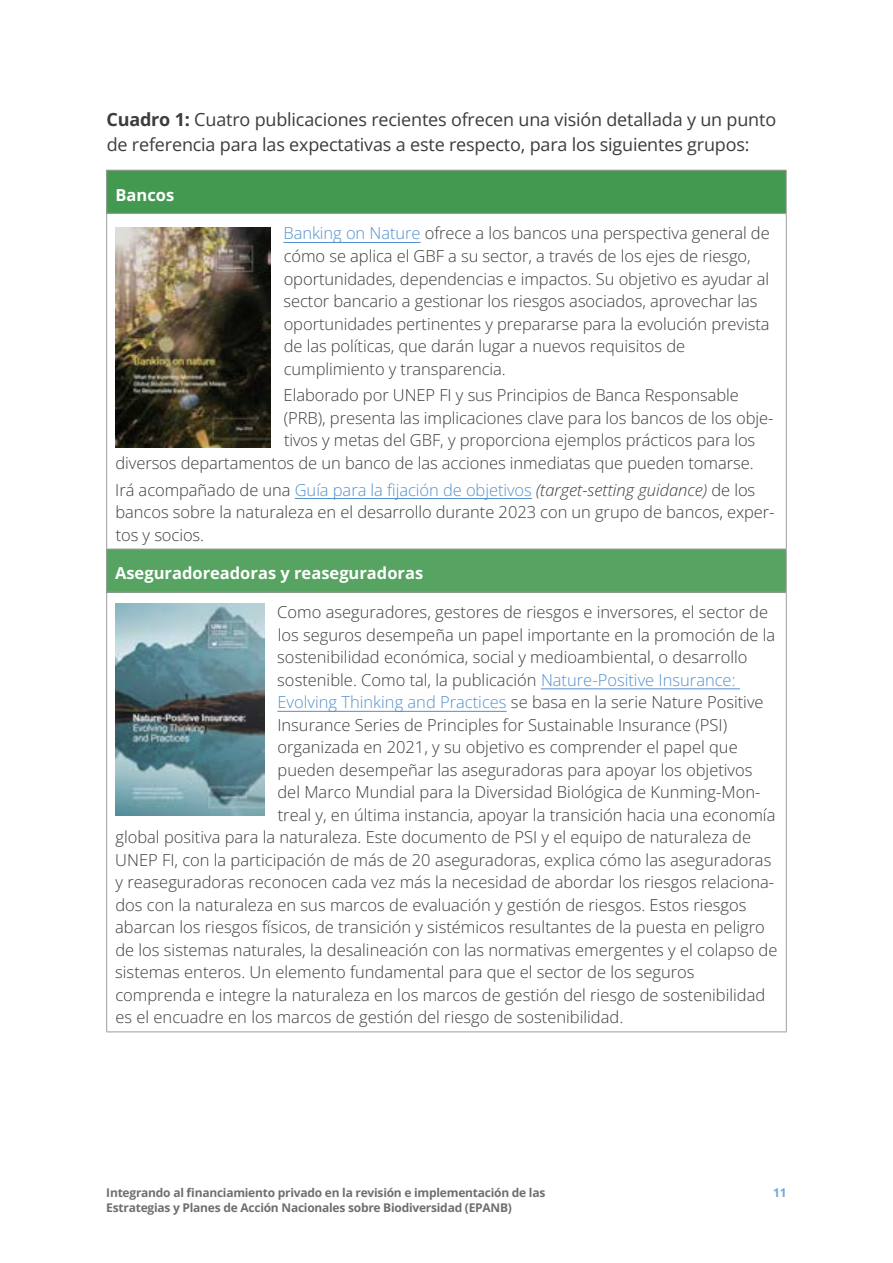
<style>
.page{position:relative;width:893px;height:1263px;background:#fff}
.page>*{position:absolute;margin:0;border:0;box-sizing:border-box;transform-origin:0 0}
.t1{font:18px/25.5px "Open Sans";letter-spacing:-.01em;color:#3c3c3b}
.t2{font:300 16.5px/22.5px "Open Sans";color:#3c3c3b}
.t3{font:700 16.5px "Open Sans";color:#fff}
.t4{font:700 12px "Open Sans";letter-spacing:-.02em;color:#706f6f}
.t5{font:700 12px "Open Sans";color:#5390cd}
.s1{font-weight:700}
.s2{color:#5390cd}
.s3{font-style:italic}
</style>
<div class="page">
<div style="left:107px;top:170px;width:679px;height:43px;background:#449951"></div>
<div style="left:107px;top:549px;width:679px;height:43px;background:#57a362"></div>
<hr style="left:786px;top:214px;width:1px;height:335px;background:#9d9d9c">
<hr style="left:786px;top:592px;width:1px;height:439px;background:#9d9d9c">
<hr style="left:786px;top:549px;width:1px;height:43px;background:#9d9d9c">
<hr style="left:106px;top:592px;width:1px;height:439px;background:#9d9d9c">
<hr style="left:106px;top:1031px;width:681px;height:1px;background:#9d9d9c">
<hr style="left:106px;top:549px;width:1px;height:43px;background:#9d9d9c">
<hr style="left:106px;top:592px;width:681px;height:1px;background:#9d9d9c">
<hr style="left:106px;top:214px;width:1px;height:335px;background:#9d9d9c">
<hr style="left:106px;top:549px;width:681px;height:1px;background:#9d9d9c">
<hr style="left:106px;top:170px;width:681px;height:1px;background:#9d9d9c">
<hr style="left:106px;top:171px;width:1px;height:42px;background:#9d9d9c">
<hr style="left:786px;top:171px;width:1px;height:42px;background:#9d9d9c">
<hr style="left:106px;top:213px;width:681px;height:1px;background:#9d9d9c">
<hr style="left:283px;top:242px;width:137px;height:1px;background:#5390cd">
<hr style="left:295px;top:498px;width:237px;height:1px;background:#5390cd">
<img style="left:115px;top:228px;width:156px;height:219px">
<hr style="left:541px;top:688px;width:199px;height:1px;background:#5390cd">
<hr style="left:277px;top:711px;width:230px;height:1px;background:#5390cd">
<img style="left:115px;top:604px;width:149px;height:211px">
<p class="t1" style="left:106px;top:106px;width:671px"><span class="s1">Cuadro 1:</span> Cuatro publicaciones recientes ofrecen una visión detallada y un punto de referencia para las expectativas a este respecto, para los siguientes grupos:</p>
<p class="t3" style="left:116px;top:183px;width:60px">Bancos</p>
<p class="t2" style="left:283px;top:222px;width:488px"><span class="s2">Banking on Nature</span> ofrece a los bancos una perspectiva general de cómo se aplica el GBF a su sector, a través de los ejes de riesgo, oportunidades, dependencias e impactos. Su objetivo es ayudar al sector bancario a gestionar los riesgos asociados, aprovechar las oportunidades pertinentes y prepararse para la evolución prevista de las políticas, que darán lugar a nuevos requisitos de cumplimiento y transparencia.</p>
<p class="t2" style="left:284px;top:384px;width:457px">Elaborado por UNEP FI y sus Principios de Banca Responsable</p>
<p class="t2" style="left:284px;top:406px;width:491px">(PRB), presenta las implicaciones clave para los bancos de los obje-</p>
<p class="t2" style="left:284px;top:429px;width:473px">tivos y metas del GBF, y proporciona ejemplos prácticos para los</p>
<p class="t2" style="left:115px;top:451px;width:640px">diversos departamentos de un banco de las acciones inmediatas que pueden tomarse.</p>
<p class="t2" style="left:115px;top:478px;width:661px">Irá acompañado de una <span class="s2">Guía para la fijación de objetivos</span> <span class="s3">(target-setting guidance)</span> de los bancos sobre la naturaleza en el desarrollo durante 2023 con un grupo de bancos, exper&shy;tos y socios.</p>
<p class="t3" style="left:115px;top:562px;width:310px">Aseguradoreadoras y reaseguradoras</p>
<p class="t2" style="left:277px;top:601px;width:492px">Como aseguradores, gestores de riesgos e inversores, el sector de</p>
<p class="t2" style="left:278px;top:623px;width:499px">los seguros desempeña un papel importante en la promoción de la</p>
<p class="t2" style="left:277px;top:646px;width:472px">sostenibilidad económica, social y medioambiental, o desarrollo</p>
<p class="t2" style="left:277px;top:668px;width:460px">sostenible. Como tal, la publicación <span class="s2">Nature-Positive Insurance:</span></p>
<p class="t2" style="left:277px;top:691px;width:488px"><span class="s2">Evolving Thinking and Practices</span> se basa en la serie Nature Positive</p>
<p class="t2" style="left:277px;top:713px;width:451px">Insurance Series de Principles for Sustainable Insurance (PSI)</p>
<p class="t2" style="left:277px;top:736px;width:462px">organizada en 2021, y su objetivo es comprender el papel que</p>
<p class="t2" style="left:278px;top:758px;width:476px">pueden desempeñar las aseguradoras para apoyar los objetivos</p>
<p class="t2" style="left:277px;top:781px;width:484px">del Marco Mundial para la Diversidad Biológica de Kunming-Mon-</p>
<p class="t2" style="left:278px;top:803px;width:499px">treal y, en última instancia, apoyar la transición hacia una economía</p>
<p class="t2" style="left:115px;top:826px;width:637px">global positiva para la naturaleza. Este documento de PSI y el equipo de naturaleza de</p>
<p class="t2" style="left:115px;top:848px;width:658px">UNEP FI, con la participación de más de 20 aseguradoras, explica cómo las aseguradoras</p>
<p class="t2" style="left:116px;top:871px;width:660px">y reaseguradoras reconocen cada vez más la necesidad de abordar los riesgos relaciona-</p>
<p class="t2" style="left:115px;top:893px;width:632px">dos con la naturaleza en sus marcos de evaluación y gestión de riesgos. Estos riesgos</p>
<p class="t2" style="left:115px;top:916px;width:651px">abarcan los riesgos físicos, de transición y sistémicos resultantes de la puesta en peligro</p>
<p class="t2" style="left:115px;top:938px;width:664px">de los sistemas naturales, la desalineación con las normativas emergentes y el colapso de</p>
<p class="t2" style="left:115px;top:961px;width:581px">sistemas enteros. Un elemento fundamental para que el sector de los seguros</p>
<p class="t2" style="left:115px;top:983px;width:651px">comprenda e integre la naturaleza en los marcos de gestión del riesgo de sostenibilidad</p>
<p class="t2" style="left:115px;top:1006px;width:509px">es el encuadre en los marcos de gestión del riesgo de sostenibilidad.</p>
<p class="t4" style="left:106px;top:1184px;width:441px">Integrando al financiamiento privado en la revisión e implementación de las</p>
<p class="t5" style="left:773px;top:1184px;width:15px">11</p>
<p class="t4" style="left:106px;top:1199px;width:407px">Estrategias y Planes de Acción Nacionales sobre Biodiversidad (EPANB)</p>
</div>
